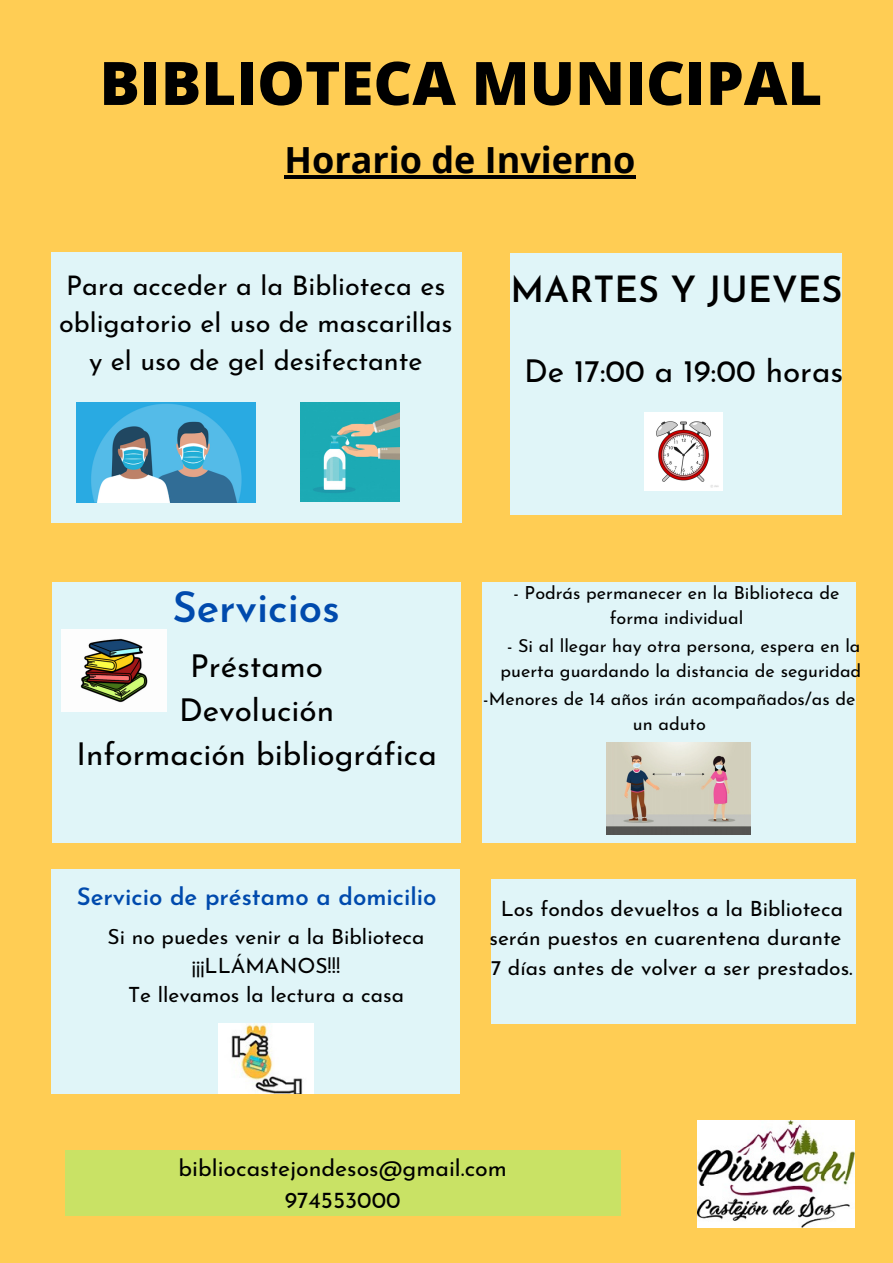
<style>
.page{position:relative;width:893px;height:1263px;background:#ffcd54}
.page>*{position:absolute;margin:0;border:0;box-sizing:border-box;transform-origin:0 0}
.t1{font:800 60px "Open Sans";color:#000}
.t2{font:600 42px "Josefin Sans";color:#004aad}
.t3{font:700 36px "Open Sans";color:#000}
.t4{font:600 36px "Josefin Sans";color:#000}
.t5{font:31.5px/43.9px "Josefin Sans";color:#000;text-align:center}
.t6{font:27px/37.7px "Josefin Sans";color:#000;text-align:center}
.t7{font:600 24px "Josefin Sans";color:#004aad}
.t8{font:23.1px/32px "Josefin Sans";color:#000;text-align:center}
.t9{font:21px/29.2px "Josefin Sans";color:#000;text-align:center}
.t10{font:18px/24.8px "Josefin Sans";color:#000;text-align:center}
</style>
<div class="page">
<div style="left:51px;top:253px;width:410px;height:270px;background:#e0f5f8"></div>
<img style="left:77px;top:403px;width:179px;height:99px">
<img style="left:300px;top:403px;width:99px;height:98px">
<div style="left:511px;top:253px;width:331px;height:262px;background:#e0f5f8"></div>
<img style="left:644px;top:413px;width:79px;height:78px">
<div style="left:52px;top:582px;width:408px;height:260px;background:#e0f5f8"></div>
<img style="left:62px;top:630px;width:104px;height:82px">
<div style="left:482px;top:582px;width:374px;height:260px;background:#e0f5f8"></div>
<img style="left:606px;top:743px;width:144px;height:91px">
<div style="left:51px;top:869px;width:408px;height:225px;background:#e0f5f8"></div>
<img style="left:219px;top:1023px;width:95px;height:70px">
<div style="left:491px;top:879px;width:365px;height:145px;background:#e0f5f8"></div>
<div style="left:65px;top:1150px;width:555px;height:66px;background:#c9e265"></div>
<img style="left:698px;top:1121px;width:156px;height:106px">
<hr style="left:284px;top:176px;width:351px;height:3px;background:#000">
<h1 class="t1" style="left:99px;top:41px;width:724px">BIBLIOTECA MUNICIPAL</h1>
<h3 class="t3" style="left:284px;top:135px;width:352px">Horario de Invierno</h3>
<h3 class="t6" style="left:59px;top:269px;width:395px">Para acceder a la Biblioteca es obligatorio el uso de mascarillas y el uso de gel desifectante</h3>
<h3 class="t4" style="left:510px;top:275px;width:333px">MARTES Y JUEVES</h3>
<h3 class="t5" style="left:524px;top:352px;width:321px">De 17:00 a 19:00 horas</h3>
<h2 class="t2" style="left:172px;top:591px;width:169px">Servicios</h2>
<h3 class="t5" style="left:76px;top:647px;width:362px">Préstamo<br>Devolución<br>Información bibliográfica</h3>
<h3 class="t7" style="left:77px;top:886px;width:361px">Servicio de préstamo a domicilio</h3>
<p class="t9" style="left:108px;top:924px;width:318px">Si no puedes venir a la Biblioteca ¡¡¡LLÁMANOS!!!<br>Te llevamos la lectura a casa</p>
<p class="t10" style="left:513px;top:582px;width:327px">- Podrás permanecer en la Biblioteca de forma individual</p>
<p class="t10" style="left:500px;top:635px;width:362px">- Si al llegar hay otra persona, espera en la puerta guardando la distancia de seguridad</p>
<p class="t10" style="left:483px;top:688px;width:374px">-Menores de 14 años irán acompañados/as de un aduto</p>
<p class="t9" style="left:489px;top:896px;width:365px">Los fondos devueltos a la Biblioteca serán puestos en cuarentena durante<br>7 días antes de volver a ser prestados.</p>
<p class="t8" style="left:178px;top:1154px;width:330px">bibliocastejondesos@gmail.com<br>974553000</p>
</div>
